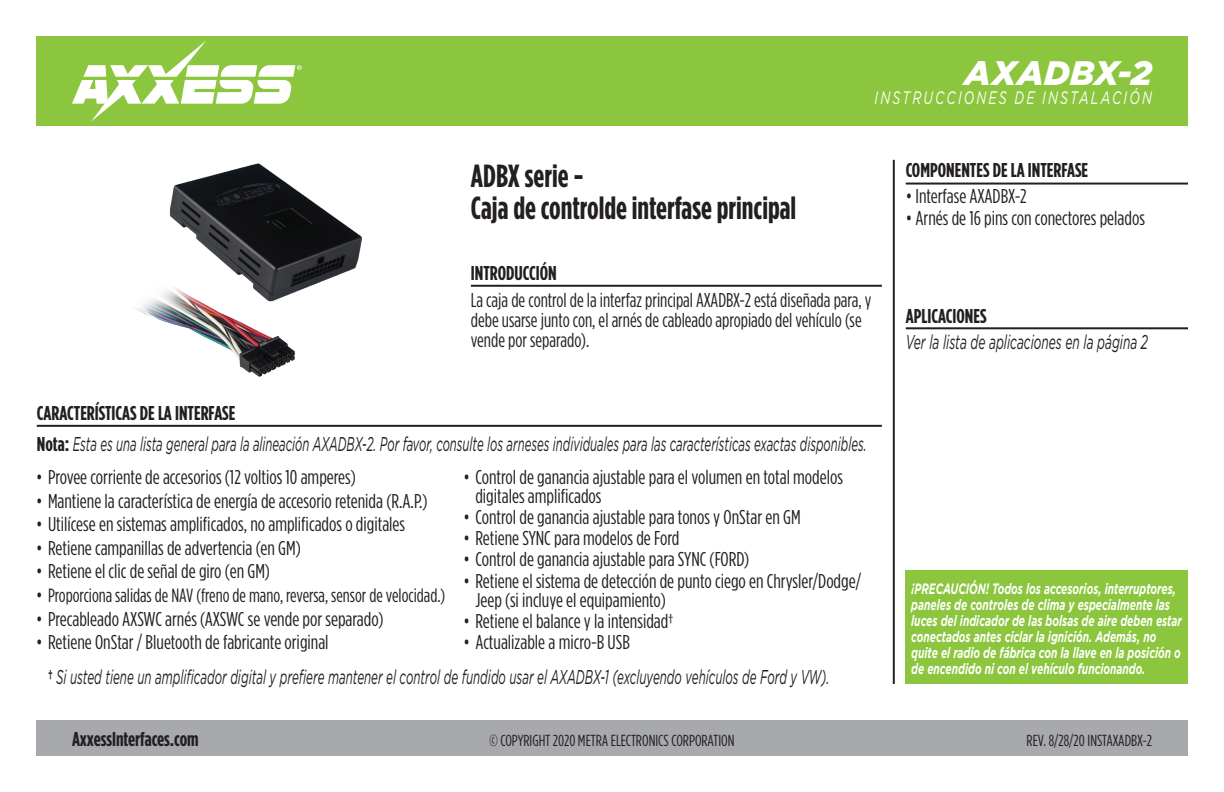
<style>
.page{position:relative;width:1224px;height:792px;background:#fff}
.page>*{position:absolute;margin:0;border:0;box-sizing:border-box;transform-origin:0 0}
.t1{font:italic 900 34px "Gotham";letter-spacing:.005em;color:#fff}
.t2{font:700 32px/32px "Gotham Condensed";color:#231f20;scale:.96 1}
.t3{font:20px/19px "Gotham Condensed";color:#231f20}
.t4{font:20px/20px "Gotham Condensed";color:#231f20;scale:.96 1}
.t5{font:italic 20px "Gotham";color:#231f20;scale:.57 1}
.t6{font:italic 20px "Gotham";color:#231f20;scale:.58 1}
.t7{font:700 20px "Gotham Condensed";color:#231f20}
.t8{font:italic 20px "Gotham";color:#231f20;scale:.6 1}
.t9{font:19.2px "Gotham Condensed";color:#231f20}
.t10{font:italic 18px "Gotham";letter-spacing:.17em;color:#fff;scale:.7 1}
.t11{font:16px "Gotham Condensed";color:#231f20}
.t12{font:italic 700 15px/16px "Gotham";color:#fff;scale:.68 1}
.s1{font-family:"Gotham Condensed";font-weight:700;font-style:normal}
.s2{font-size:20px}
.s3{font-weight:700;font-style:normal}
</style>
<div class="page">
<div style="left:36px;top:720px;width:1152px;height:36px;background:#a8a9ad"></div>
<hr style="left:893px;top:160px;width:2px;height:524px;background:#231f20">
<div style="left:906px;top:570px;width:282px;height:114px;background:#8bc63e"></div>
<div style="left:36px;top:36px;width:1152px;height:90px;background:#8bc63e"></div>
<svg style="left:72px;top:40px;width:230px;height:82px"></svg>
<hr style="left:37px;top:425px;width:845px;height:2px;background:#231f20">
<hr style="left:906px;top:327px;width:282px;height:2px;background:#231f20">
<img style="left:135px;top:163px;width:228px;height:214px">
<hr style="left:906px;top:183px;width:282px;height:2px;background:#231f20">
<hr style="left:471px;top:285px;width:411px;height:2px;background:#231f20">
<h2 class="t2" style="left:471px;top:159px;width:340px">ADBX serie -<br>Caja de controlde interfase principal</h2>
<h1 class="t1" style="left:965px;top:53px;width:189px">AXADBX-2</h1>
<p class="t10" style="left:875px;top:88px;width:398px">INSTRUCCIONES DE INSTALACIÓN</p>
<p class="t7" style="left:906px;top:159px;width:184px">COMPONENTES DE LA INTERFASE</p>
<p class="t3" style="left:906px;top:187px;width:122px">• Interfase AXADBX-2</p>
<p class="t3" style="left:906px;top:209px;width:241px">• Arnés de 16 pins con conectores pelados</p>
<p class="t7" style="left:37px;top:401px;width:200px">CARACTERÍSTICAS DE LA INTERFASE</p>
<p class="t7" style="left:471px;top:262px;width:87px">INTRODUCCIÓN</p>
<p class="t4" style="left:471px;top:290px;width:419px">La caja de control de la interfaz principal AXADBX-2 está diseñada para, y debe usarse junto con, el arnés de cableado apropiado del vehículo (se vende por separado).</p>
<p class="t5" style="left:37px;top:433px;width:1457px"><span class="s1">Nota:</span> Esta es una lista general para la alineación AXADBX-2. Por favor, consulte los arneses individuales para las características exactas disponibles.</p>
<p class="t3" style="left:36px;top:467px;width:321px">• Provee corriente de accesorios (12 voltios 10 amperes)</p>
<p class="t3" style="left:36px;top:491px;width:393px">• Mantiene la característica de energía de accesorio retenida (R.A.P.)</p>
<p class="t3" style="left:36px;top:514px;width:371px">• Utilícese en sistemas amplificados, no amplificados o digitales</p>
<p class="t3" style="left:36px;top:538px;width:266px">• Retiene campanillas de advertencia (en GM)</p>
<p class="t3" style="left:36px;top:562px;width:236px">• Retiene el clic de señal de giro (en GM)</p>
<p class="t9" style="left:36px;top:585px;width:411px"><span class="s2">•</span> Proporciona salidas de NAV (freno de mano, reversa, sensor de velocidad.)</p>
<p class="t3" style="left:36px;top:609px;width:349px">• Precableado AXSWC arnés (AXSWC se vende por separado)</p>
<p class="t3" style="left:36px;top:632px;width:294px">• Retiene OnStar / Bluetooth de fabricante original</p>
<p class="t3" style="left:475px;top:467px;width:369px;text-indent:-12px">• Control de ganancia ajustable para el volumen en total modelos digitales amplificados</p>
<p class="t3" style="left:463px;top:507px;width:339px">• Control de ganancia ajustable para tonos y OnStar en GM</p>
<p class="t3" style="left:463px;top:529px;width:217px">• Retiene SYNC para modelos de Ford</p>
<p class="t3" style="left:463px;top:550px;width:287px">• Control de ganancia ajustable para SYNC (FORD)</p>
<p class="t3" style="left:475px;top:571px;width:387px;text-indent:-12px">• Retiene el sistema de detección de punto ciego en Chrysler/Dodge/<br>Jeep (si incluye el equipamiento)</p>
<p class="t3" style="left:463px;top:611px;width:211px">• Retiene el balance y la intensidad†</p>
<p class="t3" style="left:463px;top:632px;width:168px">• Actualizable a micro-B USB</p>
<p class="t6" style="left:48px;top:666px;width:1349px"><span class="s3">†</span> Si usted tiene un amplificador digital y prefiere mantener el control de fundido usar el AXADBX-1 (excluyendo vehículos de Ford y VW).</p>
<p class="t7" style="left:906px;top:304px;width:82px">APLICACIONES</p>
<p class="t8" style="left:906px;top:331px;width:405px">Ver la lista de aplicaciones en la página 2</p>
<p class="t12" style="left:911px;top:580px;width:399px">¡PRECAUCIÓN! Todos los accesorios, interruptores, paneles de controles de clima y especialmente las luces del indicador de las bolsas de aire deben estar conectados antes ciclar la ignición. Además, no quite el radio de fábrica con la llave en la posición o de encendido ni con el vehículo funcionando.</p>
<p class="t7" style="left:72px;top:728px;width:128px">AxxessInterfaces.com</p>
<p class="t11" style="left:489px;top:732px;width:247px">© COPYRIGHT 2020 METRA ELECTRONICS CORPORATION</p>
<p class="t11" style="left:1027px;top:732px;width:127px">REV. 8/28/20 INSTAXADBX-2</p>
</div>
